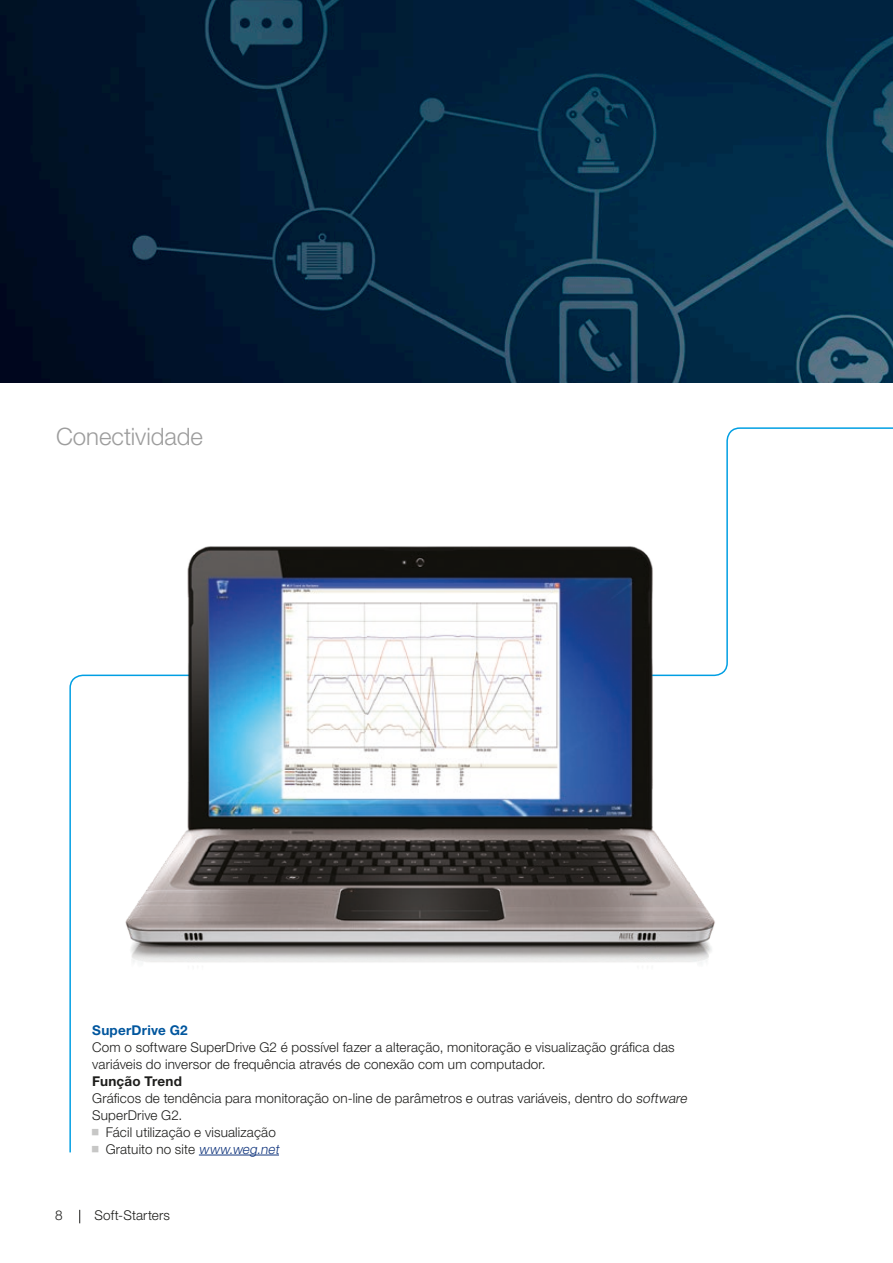
<style>
.page{position:relative;width:893px;height:1263px;background:#fff}
.page>*{position:absolute;margin:0;border:0;box-sizing:border-box;transform-origin:0 0}
.t1{font:300 24px "Helvetica Neue LT Pro";color:#9d9d9d}
.t2{font:300 13.5px/17px "Helvetica Neue LT Pro";letter-spacing:.01em;color:#1d1d1b}
.t3{font:700 13.5px "Helvetica Neue LT Pro";letter-spacing:.02em;color:#00569e}
.t4{font:700 13.5px "Helvetica Neue LT Pro";letter-spacing:.02em;color:#1d1d1b}
.s1{font-style:italic}
.s2{font-style:italic;color:#14387f}
</style>
<div class="page">
<svg style="left:79px;top:1210px;width:1px;height:13px"></svg>
<svg style="left:69px;top:674px;width:48px;height:479px"></svg>
<svg style="left:724px;top:427px;width:169px;height:246px"></svg>
<hr style="left:199px;top:1155px;width:80px;height:1px;background:#14387f">
<img style="left:117px;top:546px;width:607px;height:418px">
<img style="left:0;top:0;width:893px;height:383px">
<svg style="left:92px;top:1129px;width:7px;height:6px"></svg>
<svg style="left:92px;top:1146px;width:7px;height:6px"></svg>
<h1 class="t1" style="left:56px;top:421px;width:148px">Conectividade</h1>
<p class="t3" style="left:92px;top:1021px;width:97px">SuperDrive G2</p>
<p class="t2" style="left:92px;top:1038px;width:584px">Com o software SuperDrive G2 é possível fazer a alteração, monitoração e visualização gráfica das variáveis do inversor de frequência através de conexão com um computador.</p>
<p class="t4" style="left:92px;top:1072px;width:91px">Função Trend</p>
<p class="t2" style="left:92px;top:1089px;width:599px">Gráficos de tendência para monitoração on-line de parâmetros e outras variáveis, dentro do <span class="s1">software</span></p>
<p class="t2" style="left:92px;top:1106px;width:91px">SuperDrive G2.</p>
<p class="t2" style="left:106px;top:1123px;width:172px">Fácil utilização e visualização</p>
<p class="t2" style="left:106px;top:1140px;width:177px">Gratuito no site <span class="s2">www.weg.net</span></p>
<p class="t2" style="left:55px;top:1207px;width:9px">8</p>
<p class="t2" style="left:95px;top:1207px;width:77px">Soft-Starters</p>
</div>
